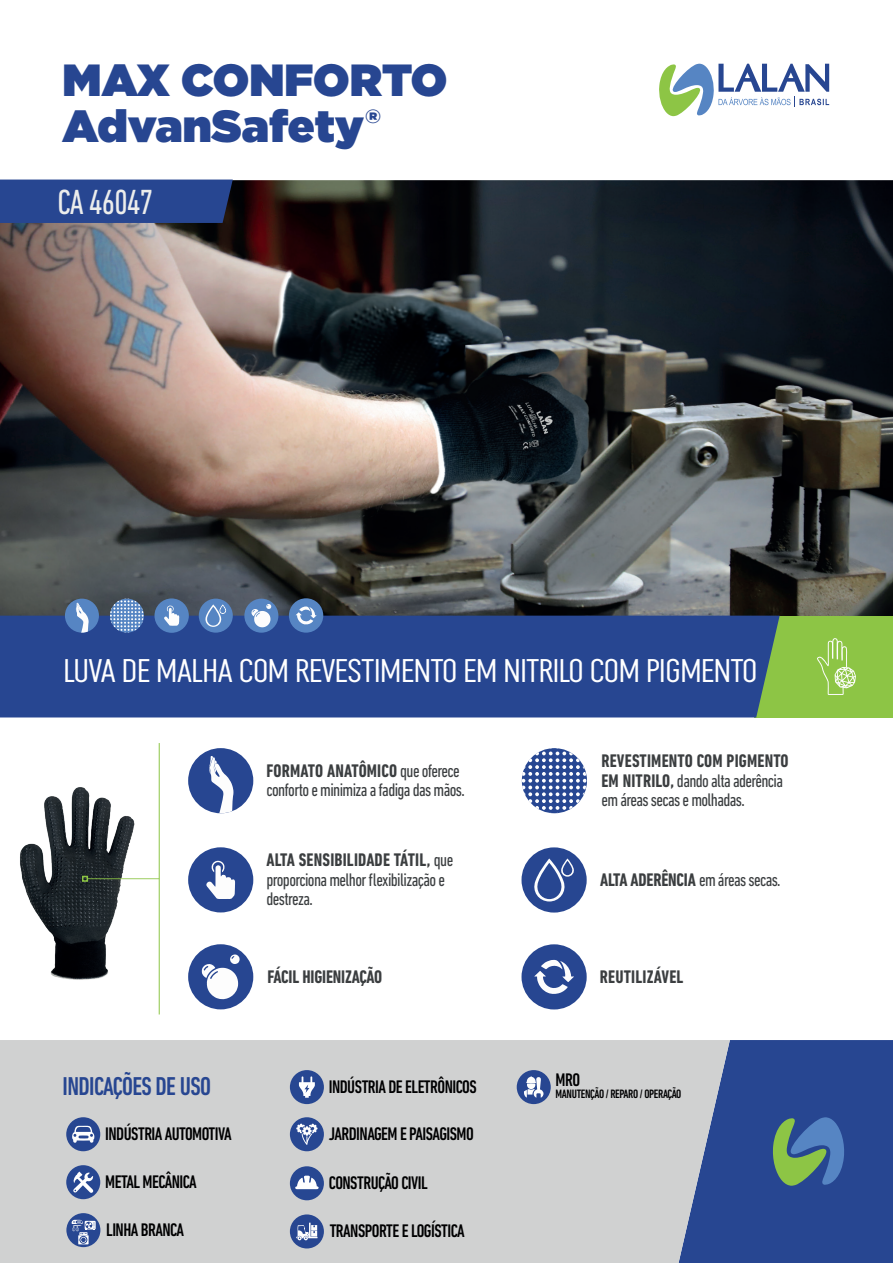
<style>
.page{position:relative;width:893px;height:1263px;background:#fff}
.page>*{position:absolute;margin:0;border:0;box-sizing:border-box;transform-origin:0 0}
.t1{font:900 45px/46.5px "Gotham";color:#274691}
.t2{font:condensed 35.55px "DIN Next LT Pro";letter-spacing:-.02em;color:#ecedec}
.t3{font:31.5px "Framer Sans 400";letter-spacing:-.025em;color:#fff;scale:1.18 1}
.t4{font:500 condensed 26.25px "DIN Next LT Pro";letter-spacing:-.025em;color:#274691}
.t5{font:900 19.05px "Gotham";color:#274691;scale:1.06 1}
.t6{font:condensed 18.6px/19.5px "DIN Next LT Pro";letter-spacing:-.035em;color:#3b3e40}
.t7{font:500 condensed 18.6px "DIN Next LT Pro";letter-spacing:-.03em;color:#000001}
.t8{font:700 condensed 18.6px "DIN Next LT Pro";letter-spacing:-.01em;color:#3b3e40}
.t9{font:700 condensed 18.6px "DIN Next LT Pro";letter-spacing:.01em;color:#3b3e40}
.t10{font:500 condensed 12.3px "DIN Next LT Pro";letter-spacing:-.03em;color:#000001}
.s1{font-weight:700}
.s2{font-weight:400}
</style>
<div class="page">
<img style="left:0;top:181px;width:893px;height:435px">
<img style="left:20px;top:787px;width:115px;height:193px">
<div style="left:730px;top:1040px;width:163px;height:223px;background:#274691"></div>
<div style="left:0;top:1040px;width:730px;height:223px;background:#d0d1d1"></div>
<div style="left:0;top:180px;width:233px;height:43px;background:#274691"></div>
<div style="left:754px;top:616px;width:139px;height:101px;background:#8dc545"></div>
<svg style="left:659px;top:64px;width:170px;height:52px"></svg>
<svg style="left:772px;top:1117px;width:73px;height:69px"></svg>
<hr style="left:159px;top:743px;width:1px;height:271px;background:#8dc545">
<svg style="left:82px;top:876px;width:77px;height:6px"></svg>
<div style="left:0;top:616px;width:780px;height:101px;background:#274691"></div>
<div style="left:521px;top:944px;width:66px;height:65px;background:#274691;border-radius:50%"></div>
<svg style="left:534px;top:960px;width:40px;height:34px"></svg>
<div style="left:154px;top:598px;width:35px;height:35px;background:#5685c3;border-radius:50%"></div>
<svg style="left:164px;top:605px;width:15px;height:21px"></svg>
<div style="left:289px;top:598px;width:34px;height:35px;background:#5685c3;border-radius:50%"></div>
<svg style="left:296px;top:606px;width:21px;height:19px"></svg>
<div style="left:66px;top:1117px;width:34px;height:34px;background:#274691;border-radius:50%"></div>
<svg style="left:72px;top:1125px;width:23px;height:18px"></svg>
<div style="left:188px;top:944px;width:65px;height:65px;background:#274691;border-radius:50%"></div>
<svg style="left:202px;top:954px;width:38px;height:45px"></svg>
<div style="left:188px;top:847px;width:65px;height:65px;background:#274691;border-radius:50%"></div>
<svg style="left:206px;top:860px;width:29px;height:39px"></svg>
<svg style="left:817px;top:638px;width:39px;height:57px"></svg>
<div style="left:199px;top:599px;width:34px;height:34px;background:#5685c3;border-radius:50%"></div>
<svg style="left:205px;top:604px;width:22px;height:23px"></svg>
<div style="left:244px;top:599px;width:34px;height:34px;background:#5685c3;border-radius:50%"></div>
<svg style="left:251px;top:604px;width:20px;height:23px"></svg>
<div style="left:188px;top:748px;width:65px;height:65px;background:#274691;border-radius:50%"></div>
<svg style="left:209px;top:756px;width:24px;height:57px"></svg>
<div style="left:521px;top:847px;width:66px;height:65px;background:#274691;border-radius:50%"></div>
<svg style="left:534px;top:858px;width:40px;height:44px"></svg>
<div style="left:65px;top:599px;width:34px;height:34px;background:#5685c3;border-radius:50%"></div>
<svg style="left:76px;top:603px;width:13px;height:30px"></svg>
<svg style="left:522px;top:748px;width:65px;height:66px"></svg>
<svg style="left:110px;top:599px;width:34px;height:34px"></svg>
<div style="left:66px;top:1165px;width:34px;height:34px;background:#274792;border-radius:50%"></div>
<svg style="left:73px;top:1171px;width:21px;height:22px"></svg>
<svg style="left:66px;top:1213px;width:34px;height:34px"></svg>
<svg style="left:71px;top:1220px;width:24px;height:24px"></svg>
<div style="left:290px;top:1070px;width:34px;height:34px;background:#274792;border-radius:50%"></div>
<svg style="left:299px;top:1076px;width:16px;height:22px"></svg>
<div style="left:290px;top:1214px;width:34px;height:34px;background:#274691;border-radius:50%"></div>
<svg style="left:296px;top:1222px;width:22px;height:18px"></svg>
<div style="left:290px;top:1117px;width:34px;height:34px;background:#274792;border-radius:50%"></div>
<svg style="left:296px;top:1123px;width:22px;height:22px"></svg>
<div style="left:290px;top:1166px;width:34px;height:34px;background:#274792;border-radius:50%"></div>
<svg style="left:295px;top:1175px;width:24px;height:14px"></svg>
<div style="left:517px;top:1070px;width:34px;height:34px;background:#274691;border-radius:50%"></div>
<svg style="left:524px;top:1076px;width:20px;height:22px"></svg>
<h1 class="t1" style="left:63px;top:55px;width:386px">MAX CONFORTO<br>AdvanSafety</h1>
<p class="t5" style="left:365px;top:105px;width:17px">®</p>
<h2 class="t2" style="left:58px;top:182px;width:97px">CA 46047</h2>
<h3 class="t3" style="left:63px;top:648px;width:590px">LUVA DE MALHA COM REVESTIMENTO EM NITRILO COM PIGMENTO</h3>
<p class="t6" style="left:266px;top:760px;width:200px"><span class="s1">FORMATO ANATÔMICO</span> que oferece conforto e minimiza a fadiga das mãos.</p>
<p class="t6" style="left:266px;top:850px;width:188px"><span class="s1">ALTA SENSIBILIDADE TÁTIL,</span> que proporciona melhor flexibilização e destreza.</p>
<p class="t6" style="left:601px;top:751px;width:189px"><span class="s1">REVESTIMENTO COM PIGMENTO<br>EM NITRILO,</span> dando alta aderência em áreas secas e molhadas.</p>
<p class="t8" style="left:600px;top:869px;width:182px">ALTA ADERÊNCIA <span class="s2">em áreas secas.</span></p>
<p class="t8" style="left:268px;top:966px;width:116px">FÁCIL HIGIENIZAÇÃO</p>
<p class="t9" style="left:600px;top:966px;width:85px">REUTILIZÁVEL</p>
<h3 class="t4" style="left:63px;top:1071px;width:150px">INDICAÇÕES DE USO</h3>
<p class="t7" style="left:329px;top:1076px;width:149px">INDÚSTRIA DE ELETRÔNICOS</p>
<p class="t7" style="left:556px;top:1069px;width:26px">MRO</p>
<p class="t10" style="left:556px;top:1087px;width:127px">MANUTENÇÃO / REPARO / OPERAÇÃO</p>
<p class="t7" style="left:105px;top:1123px;width:128px">INDÚSTRIA AUTOMOTIVA</p>
<p class="t7" style="left:105px;top:1171px;width:93px">METAL MECÂNICA</p>
<p class="t7" style="left:329px;top:1123px;width:146px">JARDINAGEM E PAISAGISMO</p>
<p class="t7" style="left:329px;top:1172px;width:100px">CONSTRUÇÃO CIVIL</p>
<p class="t7" style="left:106px;top:1219px;width:79px">LINHA BRANCA</p>
<p class="t7" style="left:330px;top:1220px;width:136px">TRANSPORTE E LOGÍSTICA</p>
</div>
